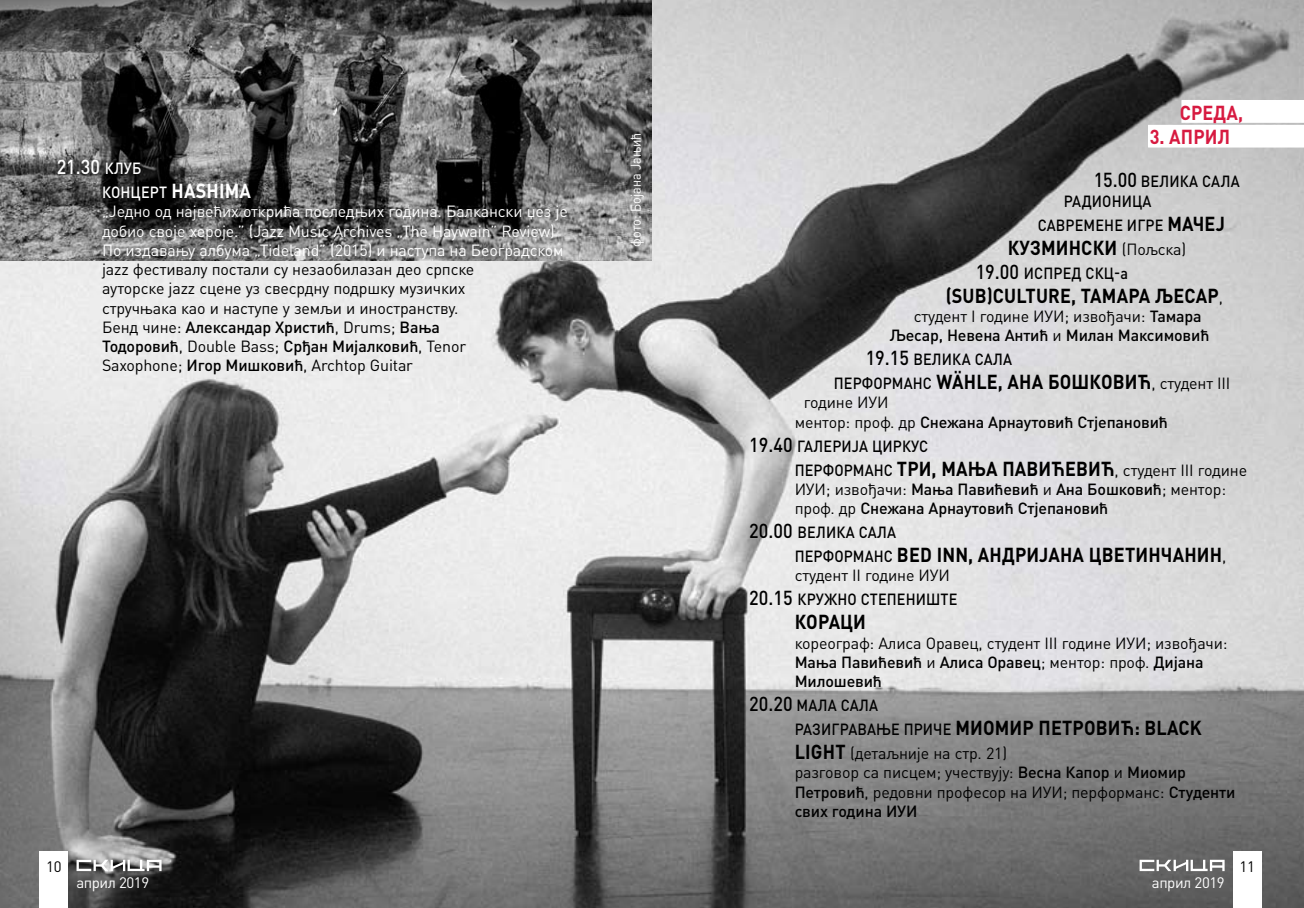
<style>
.page{position:relative;width:1304px;height:908px;background:#fff}
.page>*{position:absolute;margin:0;border:0;box-sizing:border-box;transform-origin:0 0}
.t1{font:700 20px "DIN Pro";letter-spacing:.01em;color:#000;scale:.9 1}
.t2{font:700 20px "DIN Pro";letter-spacing:.065em;color:#000;scale:.9 1}
.t3{font:700 20px "DIN Pro";letter-spacing:.01em;color:#d71a40;scale:.9 1}
.t4{font:500 20px "DIN Pro";color:#000;scale:.9 1}
.t5{font:500 20px "DIN Pro";color:#fff;scale:.9 1}
.t6{font:700 20px "DIN Pro";color:#fff;scale:.9 1}
.t7{font:16px/19.2px "DIN Pro";letter-spacing:-.01em;color:#000}
.t8{font:16px/19.2px "DIN Pro";letter-spacing:-.01em;color:#fff}
.t9{font:500 16px/19.2px "DIN Pro";letter-spacing:-.01em;color:#000}
.t10{font:500 16px/19.2px "DIN Pro";letter-spacing:.01em;color:#000;scale:.9 1}
.t11{font:500 16px/19.2px "DIN Pro";letter-spacing:.01em;color:#000}
.t12{font:500 16px "DIN Pro";letter-spacing:.05em;color:#000;scale:.9 1}
.t13{font:500 16px "DIN Pro";letter-spacing:.125em;color:#000;scale:.9 1}
.t14{font:500 16px "DIN Pro";letter-spacing:.01em;color:#fff;scale:.9 1}
.t15{font:15px "DIN Pro";letter-spacing:-.03em;color:#fff}
.t16{font:15px "DIN Pro";color:#000}
.t17{font:14px "DIN Pro";color:#fff;scale:.9 1}
.s1{font-size:16px}
.s2{font-weight:700;font-size:20px}
.s3{font-weight:500}
.s4{font-size:20px}
.s5{font-weight:400;font-size:16px}
.s6{font-weight:400}
.s7{font-weight:500;font-size:16px}
</style>
<div class="page">
<img style="left:0;top:0;width:1304px;height:907px">
<img style="left:0;top:0;width:652px;height:260px">
<svg style="left:1148px;top:100px;width:156px;height:47px"></svg>
<div style="left:40px;top:850px;width:28px;height:57px;background:#fff"></div>
<svg style="left:77px;top:859px;width:85px;height:11px"></svg>
<div style="left:1233px;top:850px;width:28px;height:57px;background:#fff"></div>
<svg style="left:1140px;top:859px;width:85px;height:11px"></svg>
<p class="t5" style="left:57px;top:151px;width:65px">21.30 <span class="s1">Клуб</span></p>
<p class="t14" style="left:102px;top:179px;width:90px">концерт <span class="s2">HASHI</span></p>
<p class="t6" style="left:225px;top:174px;width:30px">MA</p>
<p class="t8" style="left:102px;top:200px;width:467px">„Једно од највећих открића последњих година. Балкански џез је добио своје хероје.” (Jazz Music Archives „The Haywain” Review)<br>По издавању албума „Tideland” (2015) и наступа на Београдском</p>
<p class="t7" style="left:102px;top:258px;width:374px">jazz фестивалу постали су незаобилазан део српске ауторске jazz сцене уз свесрдну подршку музичких стручњака као и наступе у земљи и иностранству.<br>Бенд чине: <span class="s3">Александар Христић</span>, Drums; <span class="s3">Вања Тодоровић</span>, Double Bass; <span class="s3">Срђан М ијалковић</span>, Tenor Saxophone; <span class="s3">И гор М ишковић</span>, Archtop Guitar</p>
<p class="t17" style="left:625px;top:246px;width:128px;rotate:-90deg">фото: Бојана Јањић</p>
<p class="t16" style="left:46px;top:853px;width:17px">10</p>
<p class="t15" style="left:77px;top:870px;width:74px">април 2019</p>
<p class="t3" style="left:1180px;top:96px;width:72px">СРЕДА,</p>
<p class="t3" style="left:1150px;top:120px;width:63px">3. АПРИЛ</p>
<p class="t10" style="left:1064px;top:170px;width:195px;text-indent:30px"><span class="s4">15.00</span> велика сала<br>Радионица</p>
<p class="t10" style="left:1038px;top:213px;width:205px">савремене игре <span class="s2">МАЧЕЈ</span></p>
<p class="t1" style="left:1008px;top:230px;width:200px">КУЗМ ИНСКИ <span class="s5">(Пољска)</span></p>
<p class="t10" style="left:976px;top:261px;width:171px"><span class="s4">19.00</span> испред СКЦ-а</p>
<p class="t1" style="left:946px;top:278px;width:310px">(SUB)CULTURE, ТАМАРА ЉЕСАР<span class="s5">,</span></p>
<p class="t11" style="left:890px;top:304px;width:321px;text-indent:24px"><span class="s6">студент I године ИУИ; извођачи:</span> Тамара<br>Љесар, Невена Антић <span class="s6">и</span> М илан Максимовић</p>
<p class="t10" style="left:866px;top:348px;width:163px"><span class="s4">19.15</span> велика сала</p>
<p class="t1" style="left:834px;top:365px;width:442px"><span class="s7">п ерформанс</span> WÄHLE, АНА БОШКОВИЋ<span class="s5">, студент III</span></p>
<p class="t9" style="left:795px;top:391px;width:375px;text-indent:9px"><span class="s6">године ИУИ<br>ментор: проф. др</span> Снежана Арнаутовић Стјепановић</p>
<p class="t12" style="left:749px;top:432px;width:200px"><span class="s4">19.40</span> Галерија Циркус</p>
<p class="t1" style="left:795px;top:451px;width:504px"><span class="s7">п ерформанс</span> ТРИ , МАЊА ПАВИЋЕВИЋ<span class="s5">, студент III године</span></p>
<p class="t9" style="left:795px;top:477px;width:433px"><span class="s6">ИУИ; извођачи:</span> Мања Павићевић <span class="s6">и</span> Ана Бошковић<span class="s6">; ментор: проф. др</span> Снежана Арнаутовић Стјепановић</p>
<p class="t10" style="left:749px;top:520px;width:163px"><span class="s4">20.00</span> велика сала</p>
<p class="t2" style="left:795px;top:538px;width:481px"><span class="s7">п ерформанс</span> BED I NN, АНДРИЈАНА ЦВЕТИНЧАНИН<span class="s5">,</span></p>
<p class="t7" style="left:795px;top:564px;width:157px">студент II године ИУИ</p>
<p class="t4" style="left:749px;top:581px;width:76px">20.15 <span class="s1">круж</span></p>
<p class="t10" style="left:838px;top:588px;width:135px">но степ ениште</p>
<p class="t1" style="left:795px;top:605px;width:81px">КОРАЦИ</p>
<p class="t7" style="left:795px;top:631px;width:434px">кореограф: Алиса Оравец, студент III године ИУИ; извођачи:<br><span class="s3">Мања Павићевић</span> и <span class="s3">Алиса Оравец</span>; ментор: проф. <span class="s3">Дијана<br>М илошевић</span></p>
<p class="t13" style="left:749px;top:692px;width:143px"><span class="s4">20.20</span> мала сала</p>
<p class="t1" style="left:795px;top:710px;width:454px"><span class="s7">Разигравање приче</span> МИОМ ИР ПЕТРОВИЋ: BLACK</p>
<p class="t7" style="left:795px;top:741px;width:442px"><span class="s2">LIGHT</span> (детаљније на стр. 21)<br>разговор са писцем; учествују: <span class="s3">Весна Капор</span> и <span class="s3">М иомир Петровић</span>, редовни професор на ИУИ; перформанс: <span class="s3">Студенти свих година ИУИ</span></p>
<p class="t15" style="left:1152px;top:870px;width:74px">април 2019</p>
<p class="t16" style="left:1239px;top:853px;width:17px">11</p>
</div>
